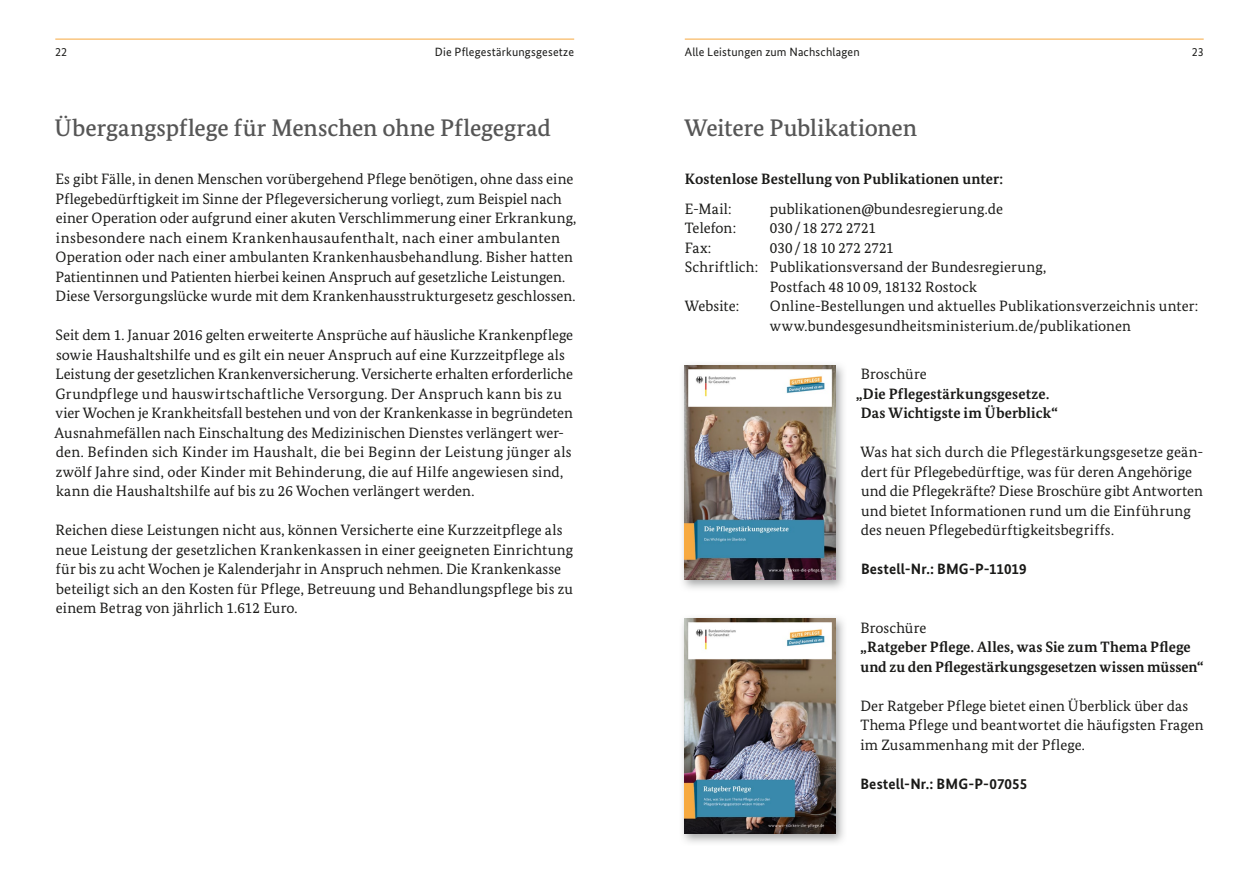
<style>
.page{position:relative;width:1259px;height:893px;background:#fff}
.page>*{position:absolute;margin:0;border:0;box-sizing:border-box;transform-origin:0 0}
.t1{font:500 24px "Bundes Serif";letter-spacing:-.005em;color:#565656}
.t2{font:15px/19.5px "Bundes Serif";letter-spacing:.005em;color:#1a1a18}
.t3{font:700 15px/19.5px "Bundes Serif";letter-spacing:.005em;color:#1a1a18;text-align:center}
.t4{font:700 15px "Bundes Sans";letter-spacing:.01em;color:#1a1a18}
.t5{font:12px "Bundes Sans";letter-spacing:.015em;color:#1a1a18}
</style>
<div class="page">
<hr style="left:55px;top:39px;width:519px;height:1px;background:#f7a940">
<hr style="left:685px;top:39px;width:518px;height:1px;background:#f7a940">
<img style="left:682px;top:364px;width:162px;height:225px">
<img style="left:684px;top:365px;width:152px;height:215px">
<img style="left:682px;top:617px;width:162px;height:226px">
<img style="left:684px;top:619px;width:152px;height:214px">
<p class="t5" style="left:55px;top:45px;width:13px">22</p>
<p class="t5" style="left:435px;top:45px;width:141px">Die Pflegestärkungsgesetze</p>
<p class="t5" style="left:685px;top:45px;width:177px">Alle Leistungen zum Nachschlagen</p>
<p class="t5" style="left:1191px;top:45px;width:13px">23</p>
<h1 class="t1" style="left:54px;top:113px;width:498px">Übergangspflege für Menschen ohne Pflegegrad</h1>
<p class="t2" style="left:55px;top:169px;width:522px">Es gibt Fälle, in denen Menschen vorübergehend Pflege benötigen, ohne dass eine Pflegebedürftigkeit im Sinne der Pflegeversicherung vorliegt, zum Beispiel nach einer Operation oder aufgrund einer akuten Verschlimmerung einer Erkrankung, insbesondere nach einem Krankenhausaufenthalt, nach einer ambulanten Operation oder nach einer ambulanten Krankenhausbehandlung. Bisher hatten Patientinnen und Patienten hierbei keinen Anspruch auf gesetzliche Leistungen.<br>Diese Versorgungslücke wurde mit dem Krankenhausstrukturgesetz geschlossen.</p>
<p class="t2" style="left:55px;top:325px;width:520px">Seit dem 1. Januar 2016 gelten erweiterte Ansprüche auf häusliche Krankenpflege sowie Haushaltshilfe und es gilt ein neuer Anspruch auf eine Kurzzeitpflege als Leistung der gesetzlichen Krankenversicherung. Versicherte erhalten erforderliche Grund pflege und hauswirtschaftliche Versorgung. Der Anspruch kann bis zu vier Wochen je Krankheitsfall bestehen und von der Krankenkasse in begründeten Ausnahmefällen nach Einschaltung des Medizinischen Dienstes verlängert wer&shy;den. Befinden sich Kinder im Haushalt, die bei Beginn der Leistung jünger als zwölf Jahre sind, oder Kinder mit Behinderung, die auf Hilfe angewiesen sind, kann die Haushaltshilfe auf bis zu 26 Wochen verlängert werden.</p>
<p class="t2" style="left:56px;top:520px;width:519px">Reichen diese Leistungen nicht aus, können Versicherte eine Kurzzeitpflege als neue Leistung der gesetzlichen Krankenkassen in einer geeigneten Einrichtung für bis zu acht Wochen je Kalenderjahr in Anspruch nehmen. Die Krankenkasse beteiligt sich an den Kosten für Pflege, Betreuung und Behandlungspflege bis zu einem Betrag von jährlich 1.612 Euro.</p>
<h1 class="t1" style="left:684px;top:113px;width:234px">Weitere Publikationen</h1>
<p class="t3" style="left:685px;top:169px;width:320px">Kostenlose Bestellung von Publikationen unter:</p>
<p class="t2" style="left:685px;top:199px;width:48px">E-Mail:</p>
<p class="t2" style="left:770px;top:199px;width:235px">publikationen@bundesregierung.de</p>
<p class="t2" style="left:685px;top:218px;width:53px">Telefon:</p>
<p class="t2" style="left:770px;top:218px;width:108px">030 / 18 272 2721</p>
<p class="t2" style="left:685px;top:238px;width:28px">Fax:</p>
<p class="t2" style="left:770px;top:238px;width:125px">030 / 18 10 272 2721</p>
<p class="t2" style="left:685px;top:257px;width:363px">Schriftlich: Publikationsversand der Bundesregierung,</p>
<p class="t2" style="left:770px;top:277px;width:209px">Postfach 48 10 09, 18132 Rostock</p>
<p class="t2" style="left:685px;top:296px;width:56px">Website:</p>
<p class="t2" style="left:770px;top:296px;width:430px">Online-Bestellungen und aktuelles Publikationsverzeichnis unter: www.bundesgesundheitsministerium.de/publikationen</p>
<p class="t2" style="left:860px;top:364px;width:68px">Broschüre</p>
<p class="t3" style="left:856px;top:384px;width:203px">„Die Pflegestärkungsgesetze.<br>Das Wichtigste im Überblick“</p>
<p class="t2" style="left:860px;top:442px;width:344px">Was hat sich durch die Pflegestärkungsgesetze geän&shy;dert für Pflegebedürftige, was für deren Angehörige und die Pflegekräfte? Diese Broschüre gibt Antworten und bietet Informationen rund um die Einführung des neuen Pflegebedürftigkeitsbegriffs.</p>
<p class="t4" style="left:861px;top:560px;width:167px">Bestell-Nr.: BMG-P-11019</p>
<p class="t2" style="left:860px;top:618px;width:68px">Broschüre</p>
<p class="t3" style="left:860px;top:637px;width:344px;text-align:left">„Ratgeber Pflege. Alles, was Sie zum Thema Pflege und zu den Pflegestärkungsgesetzen wissen müssen“</p>
<p class="t2" style="left:860px;top:696px;width:345px">Der Ratgeber Pflege bietet einen Überblick über das<br>Thema Pflege und beantwortet die häufigsten Fragen im Zusammenhang mit der Pflege.</p>
<p class="t4" style="left:860px;top:775px;width:168px">Bestell-Nr.: BMG-P-07055</p>
</div>
